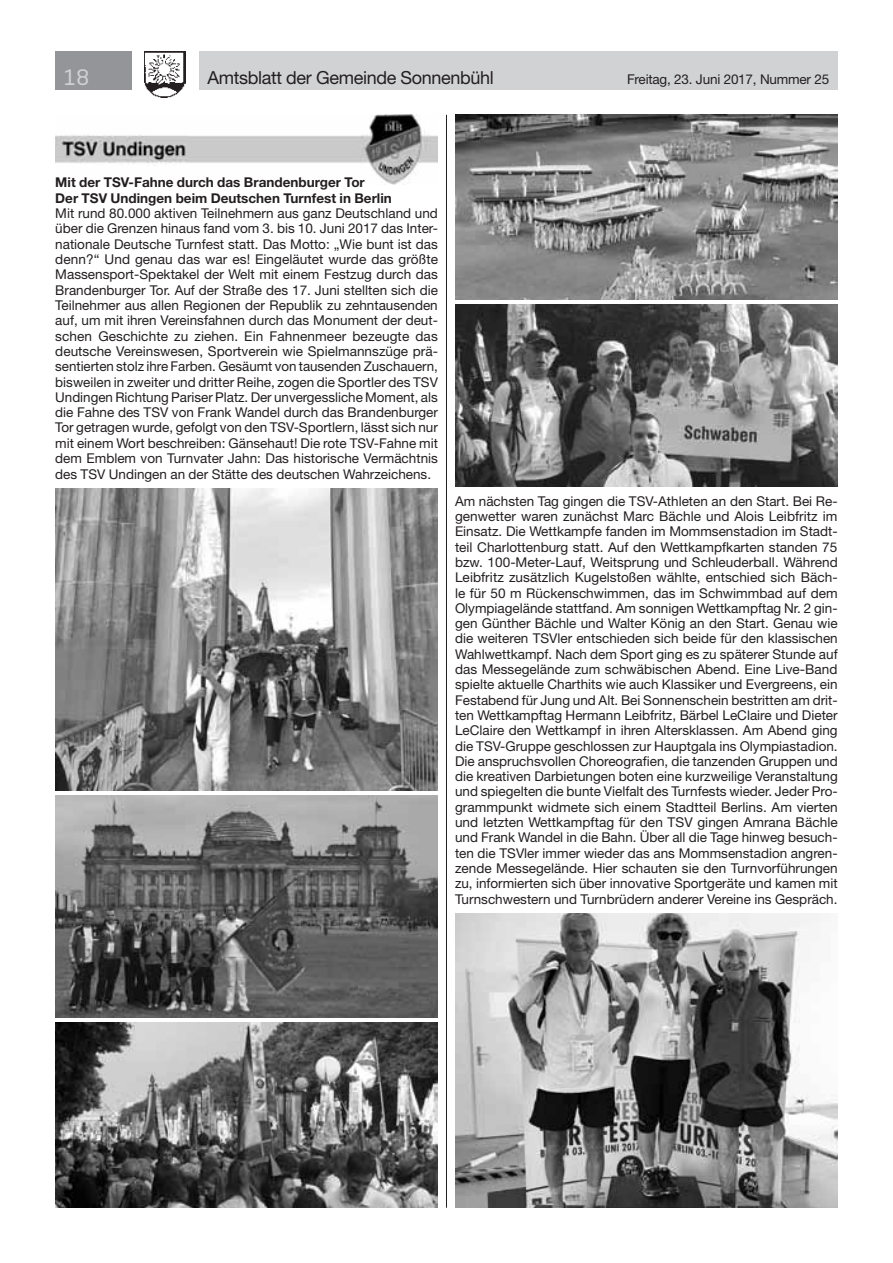
<style>
.page{position:relative;width:893px;height:1263px;background:#fff}
.page>*{position:absolute;margin:0;border:0;box-sizing:border-box;transform-origin:0 0}
.t1{font:21px "Neo Sans Std";color:#d1d2d4}
.t2{font:18px "Helvetica Neue LT Std";letter-spacing:-.02em;color:#231f20}
.t3{font:13.5px/15.3px "Helvetica Neue LT Std";color:#231f20;text-align:justify}
.t4{font:700 13.5px/15.8px "Helvetica Neue LT Std";color:#231f20}
</style>
<div class="page">
<div style="left:199px;top:51px;width:639px;height:38px;background:#d1d2d4"></div>
<div style="left:55px;top:51px;width:77px;height:38px;background:#939598"></div>
<img style="left:145px;top:51px;width:41px;height:47px">
<img style="left:55px;top:115px;width:383px;height:69px">
<img style="left:55px;top:488px;width:383px;height:302px">
<img style="left:55px;top:796px;width:383px;height:221px">
<img style="left:55px;top:1023px;width:383px;height:185px">
<img style="left:455px;top:115px;width:383px;height:184px">
<img style="left:455px;top:304px;width:383px;height:182px">
<img style="left:455px;top:913px;width:383px;height:295px">
<hr style="left:446px;top:115px;width:1px;height:1093px;background:#231f20">
<h1 class="t1" style="left:64px;top:64px;width:27px">18</h1>
<h2 class="t2" style="left:207px;top:67px;width:288px">Amtsblatt der Gemeinde Sonnenbühl</h2>
<p class="t3" style="left:627px;top:71px;width:204px">Freitag, 23. Juni 2017, Nummer 25</p>
<p class="t4" style="left:55px;top:174px;width:338px">Mit der TSV-Fahne durch das Brandenburger Tor<br>Der TSV Undingen beim Deutschen Turnfest in Berlin</p>
<p class="t3" style="left:55px;top:206px;width:384px">Mit rund 80.000 aktiven Teilnehmern aus ganz Deutschland und über die Grenzen hinaus fand vom 3. bis 10. Juni 2017 das Inter&shy;nationale Deutsche Turnfest statt. Das Motto: „Wie bunt ist das denn?“ Und genau das war es! Eingeläutet wurde das größte Massensport-Spektakel der Welt mit einem Festzug durch das Brandenburger Tor. Auf der Straße des 17. Juni stellten sich die Teilnehmer aus allen Regionen der Republik zu zehntausenden auf, um mit ihren Vereinsfahnen durch das Monument der deut&shy;schen Geschichte zu ziehen. Ein Fahnenmeer bezeugte das deutsche Vereinswesen, Sportverein wie Spielmannszüge prä&shy;sentierten stolz ihre Farben. Gesäumt von tausenden Zuschauern, bisweilen in zweiter und dritter Reihe, zogen die Sportler des TSV Undingen Richtung Pariser Platz. Der unvergessliche Moment, als die Fahne des TSV von Frank Wandel durch das Brandenburger Tor getragen wurde, gefolgt von den TSV-Sportlern, lässt sich nur mit einem Wort beschreiben: Gänsehaut! Die rote TSV-Fahne mit dem Emblem von Turnvater Jahn: Das historische Vermächtnis des TSV Undingen an der Stätte des deutschen Wahrzeichens.</p>
<p class="t3" style="left:455px;top:493px;width:384px">Am nächsten Tag gingen die TSV-Athleten an den Start. Bei Re&shy;genwetter waren zunächst Marc Bächle und Alois Leibfritz im Einsatz. Die Wettkampfe fanden im Mommsenstadion im Stadt&shy;teil Charlottenburg statt. Auf den Wettkampfkarten standen 75 bzw. 100-Meter-Lauf, Weitsprung und Schleuderball. Während Leibfritz zusätzlich Kugelstoßen wählte, entschied sich Bäch&shy;le für 50 m Rückenschwimmen, das im Schwimmbad auf dem Olympiagelände stattfand. Am sonnigen Wettkampftag Nr. 2 gin&shy;gen Günther Bächle und Walter König an den Start. Genau wie die weiteren TSVler entschieden sich beide für den klassischen Wahlwettkampf. Nach dem Sport ging es zu späterer Stunde auf das Messegelände zum schwäbischen Abend. Eine Live-Band spielte aktuelle Charthits wie auch Klassiker und Evergreens, ein Festabend für Jung und Alt. Bei Sonnenschein bestritten am drit&shy;ten Wettkampftag Hermann Leibfritz, Bärbel LeClaire und Dieter LeClaire den Wettkampf in ihren Altersklassen. Am Abend ging die TSV-Gruppe geschlossen zur Hauptgala ins Olympiastadion.<br>Die anspruchsvollen Choreografien, die tanzenden Gruppen und die kreativen Darbietungen boten eine kurzweilige Veranstaltung und spiegelten die bunte Vielfalt des Turnfests wieder. Jeder Pro&shy;grammpunkt widmete sich einem Stadtteil Berlins. Am vierten und letzten Wettkampftag für den TSV gingen Amrana Bächle und Frank Wandel in die Bahn. Über all die Tage hinweg besuch&shy;ten die TSVler immer wieder das ans Mommsenstadion angren&shy;zende Messegelände. Hier schauten sie den Turnvorführungen zu, informierten sich über innovative Sportgeräte und kamen mit Turnschwestern und Turnbrüdern anderer Vereine ins Gespräch.</p>
</div>
